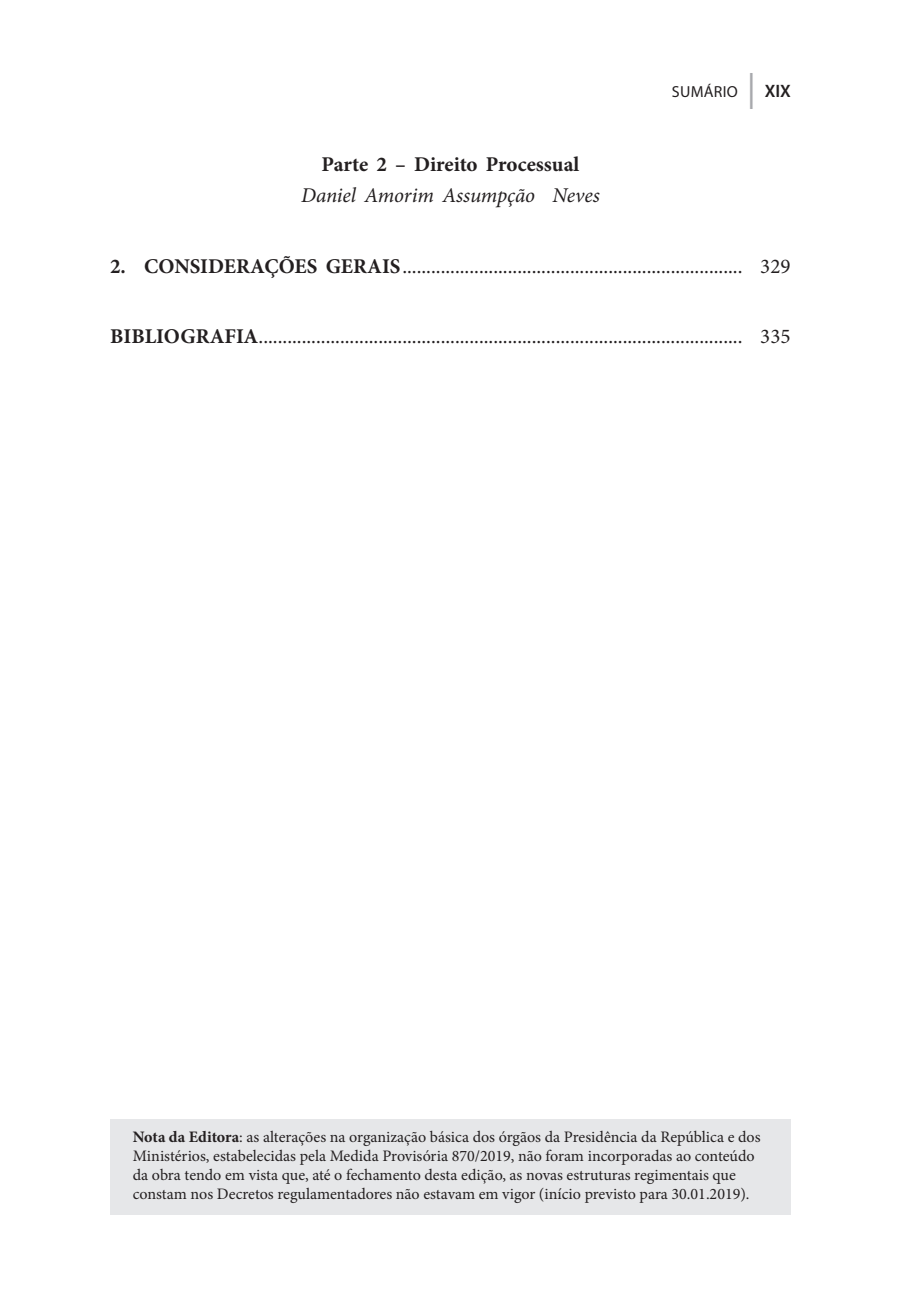
<style>
.page{position:relative;width:901px;height:1298px;background:#fff}
.page>*{position:absolute;margin:0;border:0;box-sizing:border-box;transform-origin:0 0}
.t1{font:21px "Minion Pro";color:#231f20}
.t2{font:italic 21px "Minion Pro";letter-spacing:-.01em;color:#231f20}
.t3{font:700 21px "Minion Pro";letter-spacing:-.005em;color:#231f20}
.t4{font:600 18px "Myriad Pro";color:#231f20}
.t5{font:16px/19px "Minion Pro";color:#231f20}
.t6{font:16px "Myriad Pro";letter-spacing:.02em;color:#231f20}
.s1{font-weight:400;font-size:36px;color:#a8a9ad}
.s2{font-weight:700}
</style>
<div class="page">
<div style="left:110px;top:1119px;width:680px;height:95px;background:#e6e7e9"></div>
<h1 class="t3" style="left:321px;top:149px;width:259px">Parte 2 – Direito Processual</h1>
<h1 class="t2" style="left:301px;top:181px;width:300px">Daniel Amorim Assumpção Neves</h1>
<p class="t6" style="left:671px;top:82px;width:68px">SUMÁRIO</p>
<p class="t4" style="left:747px;top:79px;width:45px"><span class="s1">|</span> XIX</p>
<h1 class="t1" style="left:110px;top:252px;width:681px"><span class="s2">2. CONSIDERAÇÕES GERAIS</span>....................................................................... 329</h1>
<h1 class="t1" style="left:110px;top:322px;width:681px"><span class="s2">BIBLIOGRAFIA</span>..................................................................................................... 335</h1>
<p class="t5" style="left:133px;top:1127px;width:629px"><span class="s2">Nota da Editora</span>: as alterações na organização básica dos órgãos da Presidência da República e dos Ministérios, estabelecidas pela Medida Provisória 870/2019, não foram incorporadas ao conteúdo da obra tendo em vista que, até o fechamento desta edição, as novas estruturas regimentais que constam nos Decretos regulamentadores não estavam em vigor (início previsto para 30.01.2019).</p>
</div>
